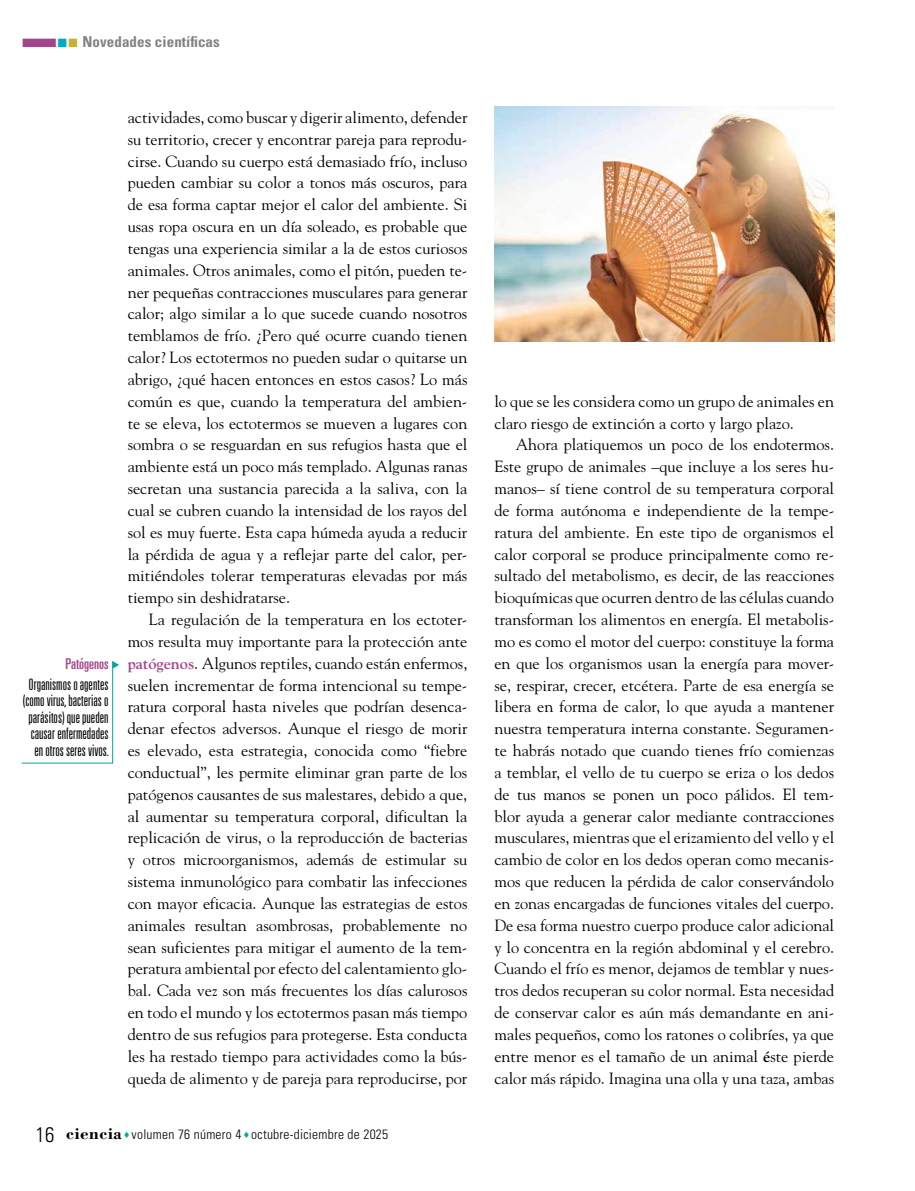
<style>
.page{position:relative;width:915px;height:1191px;background:#fff}
.page>*{position:absolute;margin:0;border:0;box-sizing:border-box;transform-origin:0 0}
.t1{font:16.2px/21.9px "Goudy Std";color:#000;text-align:justify}
.t2{font:300 ultra-condensed 15.75px/16.5px "Univers LT Std";color:#000;text-align:right}
.t3{font:700 condensed 15px "Univers LT Std";letter-spacing:.005em;color:#808285}
.t4{font:ultra-condensed 15px "Univers LT Std";color:#a2468a}
.t5{font:300 condensed 13.5px "Univers LT Std";letter-spacing:.02em;color:#000}
.s1{color:#a2468a}
.s2{color:#00acc3}
.s3{color:#c6af31}
.s4{font-weight:700;color:#a2468a}
.s5{font-size:21px}
.s6{font-family:"Bodoni Std";font-weight:700;font-stretch:normal;font-size:17.25px}
.s7{color:#00a99b}
.s8{font-weight:700}
</style>
<div class="page">
<svg style="left:21px;top:661px;width:98px;height:103px"></svg>
<img style="left:494px;top:106px;width:339px;height:235px">
<p class="t3" style="left:21px;top:32px;width:200px"><span class="s1">■</span><span class="s2">■</span><span class="s3">■</span> Novedades científicas</p>
<p class="t4" style="left:65px;top:655px;width:44px">Patógenos</p>
<p class="t2" style="left:23px;top:676px;width:87px">Organismos o agentes (como virus, bacterias o parásitos) que pueden causar enfermedades en otros seres vivos.</p>
<p class="t1" style="left:128px;top:106px;width:341px">actividades, como buscar y digerir alimento, defender su territorio, crecer y encontrar pareja para reprodu&shy;cirse. Cuando su cuerpo está demasiado frío, incluso pueden cambiar su color a tonos más oscuros, para de esa forma captar mejor el calor del ambiente. Si usas ropa oscura en un día soleado, es probable que tengas una experiencia similar a la de estos curiosos animales. Otros animales, como el pitón, pueden te&shy;ner pequeñas contracciones musculares para generar calor; algo similar a lo que sucede cuando nosotros temblamos de frío. ¿Pero qué ocurre cuando tienen calor? Los ectotermos no pueden sudar o quitarse un abrigo, ¿qué hacen entonces en estos casos? Lo más común es que, cuando la temperatura del ambien&shy;te se eleva, los ectotermos se mueven a lugares con sombra o se resguardan en sus refugios hasta que el ambiente está un poco más templado. Algunas ranas secretan una sustancia parecida a la saliva, con la cual se cubren cuando la intensidad de los rayos del sol es muy fuerte. Esta capa húmeda ayuda a reducir la pérdida de agua y a reflejar parte del calor, per&shy;mitiéndoles tolerar temperaturas elevadas por más tiempo sin deshidratarse.</p>
<p class="t1" style="left:128px;top:608px;width:341px;text-indent:21px">La regulación de la temperatura en los ectoter&shy;mos resulta muy importante para la protección ante <span class="s4">patógenos</span>. Algunos reptiles, cuando están enfermos, suelen incrementar de forma intencional su tempe&shy;ratura corporal hasta niveles que podrían desenca&shy;denar efectos adversos. Aunque el riesgo de morir es elevado, esta estrategia, conocida como “fiebre conductual”, les permite eliminar gran parte de los patógenos causantes de sus malestares, debido a que, al aumentar su temperatura corporal, dificultan la replicación de virus, o la reproducción de bacterias y otros microorganismos, además de estimular su sistema inmunológico para combatir las infecciones con mayor eficacia. Aunque las estrategias de estos animales resultan asombrosas, probablemente no sean suficientes para mitigar el aumento de la tem&shy;peratura ambiental por efecto del calentamiento glo&shy;bal. Cada vez son más frecuentes los días calurosos en todo el mundo y los ectotermos pasan más tiempo dentro de sus refugios para protegerse. Esta conducta les ha restado tiempo para actividades como la bús&shy;queda de alimento y de pareja para reproducirse, por</p>
<p class="t5" style="left:36px;top:1126px;width:354px"><span class="s5">16</span> <span class="s6">ciencia</span> <span class="s7">♦</span> volumen 76 número 4 <span class="s7">♦</span> octubre-diciembre de 2025</p>
<p class="t1" style="left:494px;top:390px;width:341px">lo que se les considera como un grupo de animales en claro riesgo de extinción a corto y largo plazo.</p>
<p class="t1" style="left:494px;top:433px;width:341px;text-indent:21px">Ahora platiquemos un poco de los endotermos.<br>Este grupo de animales –que incluye a los seres hu&shy;manos– sí tiene control de su temperatura corporal de forma autónoma e independiente de la tempe&shy;ratura del ambiente. En este tipo de organismos el calor corporal se produce principalmente como re&shy;sultado del metabolismo, es decir, de las reacciones bioquímicas que ocurren dentro de las células cuando transforman los alimentos en energía. El metabolis&shy;mo es como el motor del cuerpo: constituye la forma en que los organismos usan la energía para mover&shy;se, respirar, crecer, etcétera. Parte de esa energía se libera en forma de calor, lo que ayuda a mantener nuestra temperatura interna constante. Seguramen&shy;te habrás notado que cuando tienes frío comienzas a temblar, el vello de tu cuerpo se eriza o los dedos de tus manos se ponen un poco pálidos. El tem&shy;blor ayuda a generar calor mediante contracciones musculares, mientras que el erizamiento del vello y el cambio de color en los dedos operan como mecanis&shy;mos que reducen la pérdida de calor conservándolo en zonas encargadas de funciones vitales del cuerpo.<br>De esa forma nuestro cuerpo produce calor adicional y lo concentra en la región abdominal y el cerebro.<br>Cuando el frío es menor, dejamos de temblar y nues&shy;tros dedos recuperan su color normal. Esta necesidad de conservar calor es aún más demandante en ani&shy;males pequeños, como los ratones o colibríes, ya que entre menor es el tamaño de un animal <span class="s8">é</span>ste pierde calor más rápido. Imagina una olla y una taza, ambas</p>
</div>
